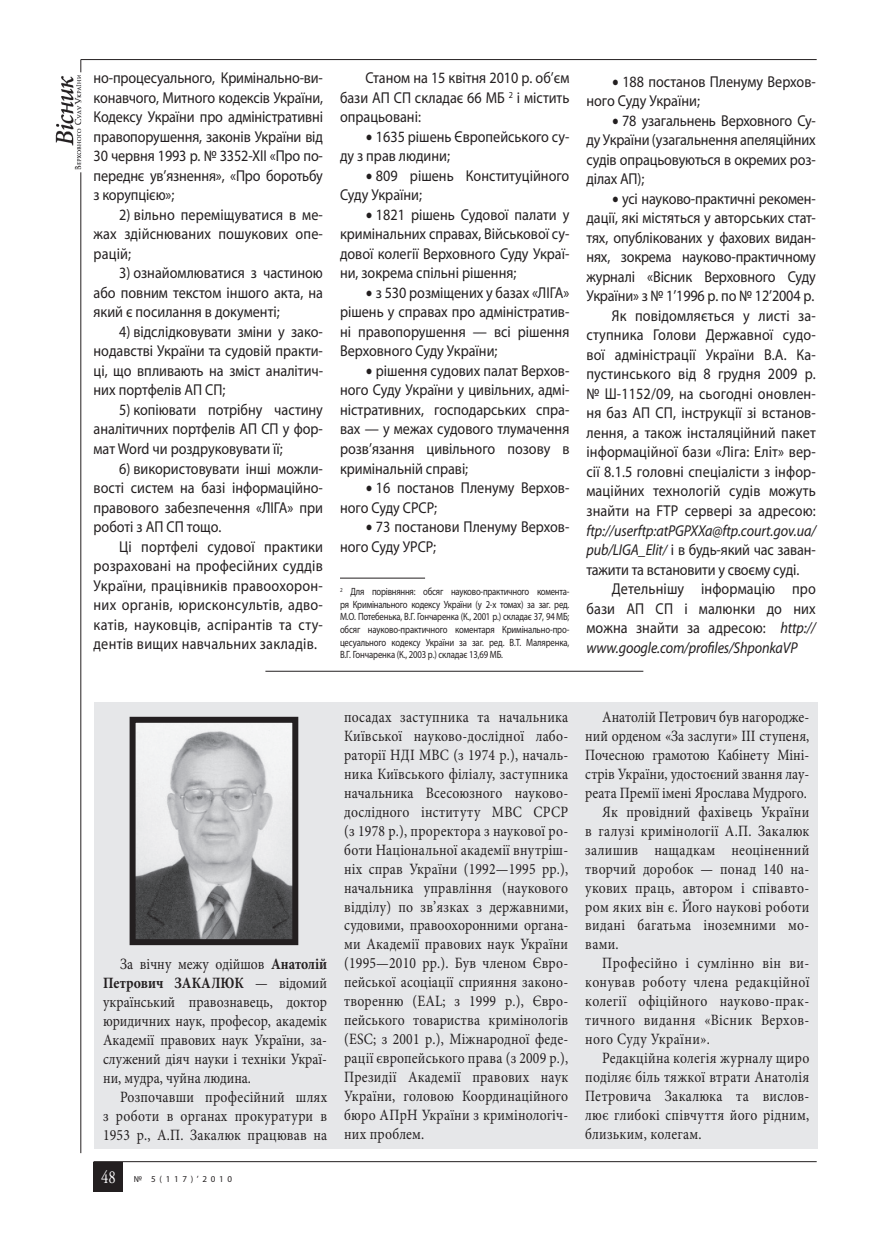
<style>
.page{position:relative;width:872px;height:1234px;background:#fff}
.page>*{position:absolute;margin:0;border:0;box-sizing:border-box;transform-origin:0 0}
.t1{font:15.75px/19.5px "Myriad Pro";color:#231f20;text-align:justify;scale:.9 1}
.t2{font:15.75px/18.9px "Minion Pro";letter-spacing:.02em;color:#231f20;text-align:justify;scale:.87 1}
.t3{font:15.75px "Minion Pro";color:#231f20;scale:.87 1}
.t4{font:italic 15.75px/19.5px "Myriad Pro";letter-spacing:-.005em;color:#231f20;text-align:justify;scale:.9 1}
.t5{font:10.5px/12.6px "Myriad Pro";letter-spacing:-.015em;color:#231f20;text-align:justify;scale:.83 1}
.t6{font:9px "Myriad Pro";letter-spacing:.41em;color:#231f20}
.s1{font-family:"Minion Pro";font-size:21px}
.s2{font-size:15px}
.s3{font-style:normal}
.s4{font-style:italic}
.s5{font-weight:700}
.s6{font-family:"Adobe Garamond Pro";font-size:18.3px;color:#fff}
</style>
<div class="page">
<div style="left:94px;top:1161px;width:29px;height:30px;background:#231f20"></div>
<hr style="left:94px;top:1161px;width:722px;height:1px;background:#231f20">
<hr style="left:81px;top:59px;width:735px;height:1px;background:#231f20">
<hr style="left:81px;top:60px;width:1px;height:1092px;background:#231f20">
<div style="left:95px;top:702px;width:723px;height:446px;background:#e6e7e9"></div>
<img style="left:137px;top:723px;width:154px;height:214px">
<div style="left:130px;top:716px;width:168px;height:228px;border:6px solid #231f20"></div>
<svg style="left:55px;top:59px;width:272px;height:602px"></svg>
<hr style="left:340px;top:577px;width:85px;height:1px;background:#231f20">
<hr style="left:265px;top:670px;width:378px;height:1px;background:#231f20">
<p class="t1" style="left:94px;top:68px;width:256px">но-процесуального, Кримінально-ви&shy;конавчого, Митного кодексів України, Кодексу України про адміністративні правопорушення, законів України від 30 червня 1993 р. № 3352-XII «Про по&shy;переднє ув’язнення», «Про боротьбу з корупцією»;</p>
<p class="t1" style="left:94px;top:204px;width:256px;text-indent:26px">2) вільно переміщуватися в ме&shy;жах здійснюваних пошукових опе&shy;рацій;</p>
<p class="t1" style="left:94px;top:263px;width:256px;text-indent:26px">3) ознайомлюватися з частиною або повним текстом іншого акта, на який є посилання в документі;</p>
<p class="t1" style="left:94px;top:321px;width:256px;text-indent:26px">4) відслідковувати зміни у зако&shy;нодавстві України та судовій практи&shy;ці, що впливають на зміст аналітич&shy;них портфелів АП СП;</p>
<p class="t1" style="left:94px;top:399px;width:256px;text-indent:26px">5) копіювати потрібну частину аналітичних портфелів АП СП у фор&shy;мат Word чи роздруковувати її;</p>
<p class="t1" style="left:94px;top:458px;width:256px;text-indent:26px">6) використовувати інші можли&shy;вості систем на базі інформаційно&shy;правового забезпечення «ЛІГА» при роботі з АП СП тощо.</p>
<p class="t1" style="left:94px;top:536px;width:256px;text-indent:26px">Ці портфелі судової практики розраховані на професійних суддів України, працівників правоохорон&shy;них органів, юрисконсультів, адво&shy;катів, науковців, аспірантів та сту&shy;дентів вищих навчальних закладів.</p>
<p class="t1" style="left:340px;top:68px;width:256px;text-indent:26px">Станом на 15 квітня 2010 р. об’єм бази АП СП складає 66 МБ <sup>2</sup> і містить опрацьовані:</p>
<p class="t1" style="left:340px;top:126px;width:256px;text-indent:26px"><span class="s1">•</span> 1635 рішень Європейського су&shy;ду з прав людини;</p>
<p class="t1" style="left:340px;top:165px;width:256px;text-indent:26px"><span class="s1">•</span> 809 рішень Конституційного<br>Суду України;</p>
<p class="t1" style="left:340px;top:204px;width:256px;text-indent:26px"><span class="s1">•</span> 1821 рішень Судової палати у кримінальних справах, Військової су&shy;дової колегії Верховного Суду Украї&shy;ни, зокрема спільні рішення;</p>
<p class="t1" style="left:340px;top:282px;width:256px;text-indent:26px"><span class="s1">•</span> з 530 розміщених у базах «ЛІГА» рішень у справах про адміністратив&shy;ні правопорушення — всі рішення Верховного Суду України;</p>
<p class="t1" style="left:340px;top:360px;width:256px;text-indent:26px"><span class="s1">•</span> рішення судових палат Верхов&shy;ного Суду України у цивільних, адмі&shy;ністративних, господарських спра&shy;вах — у межах судового тлумачення розв’язання цивільного позову в кримінальній справі;</p>
<p class="t1" style="left:340px;top:477px;width:256px;text-indent:26px"><span class="s1">•</span> 16 постанов Пленуму Верхов&shy;ного Суду СРСР;</p>
<p class="t1" style="left:340px;top:516px;width:256px;text-indent:26px"><span class="s1">•</span> 73 постанови Пленуму Верхов&shy;ного Суду УРСР;</p>
<p class="t5" style="left:340px;top:585px;width:278px"><sup>2</sup> Для порівняння: обсяг науково-практичного комента&shy;ря Кримінального кодексу України (у 2-х томах) за заг. ред.<br>М.О. Потебенька, В.Г. Гончаренка (К., 2001 р.) складає 37, 94 МБ; обсяг науково-практичного коментаря Кримінально-про&shy;цесуального кодексу України за заг. ред. В.Т. Маляренка, В.Г. Гончаренка (К., 2003 р.) складає 13,69 МБ.</p>
<p class="t1" style="left:586px;top:71px;width:256px;text-indent:26px"><span class="s1">•</span> 188 постанов Пленуму Верхов&shy;ного Суду України;</p>
<p class="t1" style="left:586px;top:110px;width:256px;text-indent:26px"><span class="s1">•</span> 78 узагальнень Верховного Су&shy;ду України (узагальнення апеляційних судів опрацьовуються в окремих роз&shy;ділах АП);</p>
<p class="t1" style="left:586px;top:188px;width:256px;text-align:right"><span class="s1">•</span> усі науково-практичні рекомен&shy;дації, які містяться у авторських стат&shy;тях, опублікованих у фахових видан&shy;нях, зокрема науково-практичному журналі «Вісник Верховного Суду України» з № 1’1996 р. по № 12’2004 р.<br>Як повідомляється у листі за&shy;ступника Голови Державної судо&shy;вої адміністрації України В.А. Ка&shy;пустинського від 8 грудня 2009 р. № Ш-1152/09, на сьогодні оновлен&shy;ня баз АП СП, інструкції зі встанов&shy;лення, а також інсталяційний пакет інформаційної бази «Ліга: Еліт» вер&shy;сії 8.1.5 головні спеціалісти з інфор&shy;маційних технологій судів можуть знайти на FТР сервері за адресою:</p>
<p class="t4" style="left:586px;top:520px;width:256px">ftp://userftp:atPGPXXa@ftp.court.gov.ua/ pub/LIGA_Elit<span class="s2">/</span> <span class="s3">і в будь-який час заван&shy;тажити та встановити у своєму суді.</span></p>
<p class="t1" style="left:586px;top:578px;width:256px;text-indent:26px">Детельнішу інформацію про бази АП СП і малюнки до них можна знайти за адресою: <span class="s4">http:// www.google.com/profiles/ShponkaVP</span></p>
<p class="t2" style="left:103px;top:954px;width:259px;text-indent:17px">За вічну межу одійшов <span class="s5">Анатолій Петрович ЗАКАЛЮК</span> — відомий український правознавець, доктор юридичних наук, професор, академік Академії правових наук України, за&shy;служений діяч науки і техніки Украї&shy;ни, мудра, чуйна людина.</p>
<p class="t2" style="left:103px;top:1087px;width:259px;text-indent:17px">Розпочавши професійний шлях з роботи в органах прокуратури в 1953 р., А.П. Закалюк працював на</p>
<p class="t6" style="left:101px;top:1173px;width:132px"><span class="s6">48</span> № 5(117)’2010</p>
<p class="t2" style="left:344px;top:707px;width:259px">посадах заступника та начальника Київської науково-дослідної лабо&shy;раторії НДІ МВС (з 1974 р.), началь&shy;ника Київського філіалу, заступника начальника Всесоюзного науково&shy;дослідного інституту МВС СРСР (з 1978 р.), проректора з наукової ро&shy;боти Національної академії внутріш&shy;ніх справ України (1992—1995 рр.), начальника управління (наукового відділу) по зв’язках з державними, судовими, правоохоронними органа&shy;ми Академії правових наук України (1995—2010 рр.). Був членом Євро&shy;пейської асоціації сприяння законо&shy;творенню (EAL; з 1999 р.), Євро&shy;пейського товариства кримінологів (ESC; з 2001 р.), Міжнародної феде&shy;рації європейського права (з 2009 р.), Президії Академії правових наук України, головою Координаційного бюро АПрН України з кримінологіч&shy;них проблем.</p>
<p class="t3" style="left:602px;top:706px;width:239px">Анатолій Петрович був нагородже-</p>
<p class="t3" style="left:585px;top:725px;width:259px">ний орденом «За заслуги» ІІІ ступеня,</p>
<p class="t3" style="left:585px;top:744px;width:259px">Почесною грамотою Кабінету Міні-</p>
<p class="t3" style="left:585px;top:763px;width:259px">стрів України, удостоєний звання лау-</p>
<p class="t3" style="left:585px;top:782px;width:256px">реата Премії імені Ярослава Мудрого.</p>
<p class="t2" style="left:602px;top:802px;width:239px">Як провідний фахівець України</p>
<p class="t2" style="left:585px;top:821px;width:259px">в галузі кримінології А.П. Закалюк</p>
<p class="t2" style="left:585px;top:840px;width:259px">залишив нащадкам неоціненний</p>
<p class="t2" style="left:585px;top:859px;width:259px">творчий доробок — понад 140 на-</p>
<p class="t2" style="left:585px;top:878px;width:259px">укових праць, автором і співавто-</p>
<p class="t2" style="left:585px;top:896px;width:259px">ром яких він є. Його наукові роботи</p>
<p class="t2" style="left:585px;top:915px;width:257px">видані багатьма іноземними мо-</p>
<p class="t2" style="left:585px;top:934px;width:40px">вами.</p>
<p class="t2" style="left:602px;top:953px;width:239px">Професійно і сумлінно він ви-</p>
<p class="t2" style="left:585px;top:972px;width:259px">конував роботу члена редакційної</p>
<p class="t2" style="left:585px;top:991px;width:257px">колегії офіційного науково-прак-</p>
<p class="t2" style="left:585px;top:1010px;width:257px">тичного видання «Вісник Верхов-</p>
<p class="t2" style="left:585px;top:1029px;width:145px">ного Суду України».</p>
<p class="t2" style="left:602px;top:1048px;width:239px">Редакційна колегія журналу щиро</p>
<p class="t2" style="left:585px;top:1067px;width:259px">поділяє біль тяжкої втрати Анатолія</p>
<p class="t2" style="left:585px;top:1085px;width:259px">Петровича Закалюка та вислов-</p>
<p class="t2" style="left:585px;top:1104px;width:259px">лює глибокі співчуття його рідним,</p>
<p class="t2" style="left:585px;top:1123px;width:135px">близьким, колегам.</p>
</div>
